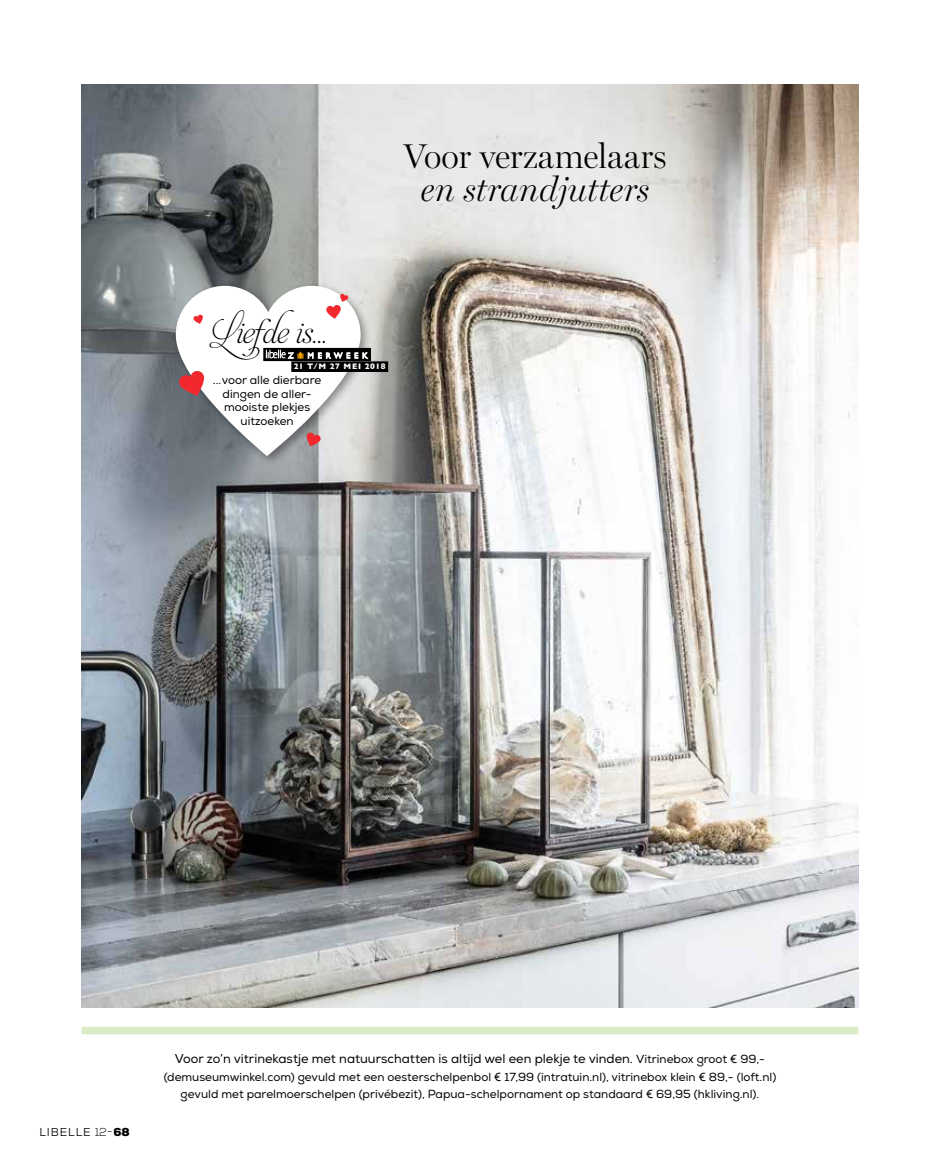
<style>
.page{position:relative;width:940px;height:1166px;background:#fff}
.page>*{position:absolute;margin:0;border:0;box-sizing:border-box;transform-origin:0 0}
.t1{font:300 34.5px "Miller Display";color:#000}
.t2{font:italic 300 34.5px "Miller Display";letter-spacing:.005em;color:#000}
.t3{font:27.9px "Aphrodite Slim Pro";color:#000}
.t4{font:12.75px "Nexa";color:#000}
.t5{font:11.7px/13.5px "Nexa";color:#000;text-align:center}
.t6{font:11.55px "Nexa";letter-spacing:.08em;color:#000}
.t7{font:700 8.1px "Gill Sans";letter-spacing:.075em;color:#fff}
.s1{font-weight:300}
.s2{font-weight:900}
.s3{font-size:11.7px}
</style>
<div class="page">
<img style="left:81px;top:84px;width:777px;height:923px">
<div style="left:82px;top:1026px;width:776px;height:7px;background:#daebc6"></div>
<div style="left:171px;top:281px;width:201px;height:186px;background:#000;opacity:.4"></div>
<div style="left:292px;top:362px;width:96px;height:9px;background:#000"></div>
<div style="left:292px;top:361px;width:96px;height:10px;border:1px solid #000"></div>
<div style="left:264px;top:348px;width:106px;height:12px;border:1px solid #000"></div>
<svg style="left:176px;top:286px;width:192px;height:170px"></svg>
<h1 class="t1" style="left:404px;top:136px;width:264px">Voor verzamelaars</h1>
<h1 class="t2" style="left:421px;top:169px;width:230px">en strandjutters</h1>
<h2 class="t3" style="left:208px;top:317px;width:121px">Liefde is...</h2>
<p class="t5" style="left:213px;top:374px;width:110px">...voor alle dierbare dingen de aller&shy;mooiste plekjes uitzoeken</p>
<p class="t7" style="left:294px;top:360px;width:93px">21 T/M 27 MEI 2018</p>
<p class="t6" style="left:39px;top:1123px;width:92px">LIBELLE <span class="s1">12-</span><span class="s2">68</span></p>
<p class="t4" style="left:175px;top:1050px;width:591px">Voor zo’n vitrinekastje met natuurschatten is altijd wel een plekje te vinden. <span class="s3">Vitrinebox groot € 99,-</span></p>
<p class="t5" style="left:164px;top:1067px;width:614px;line-height:17.2px">(demuseumwinkel.com) gevuld met een oesterschelpenbol € 17,99 (intratuin.nl), vitrinebox klein € 89,- (loft.nl) gevuld met parelmoerschelpen (privébezit), Papua-schelpornament op standaard € 69,95 (hkliving.nl).</p>
</div>
